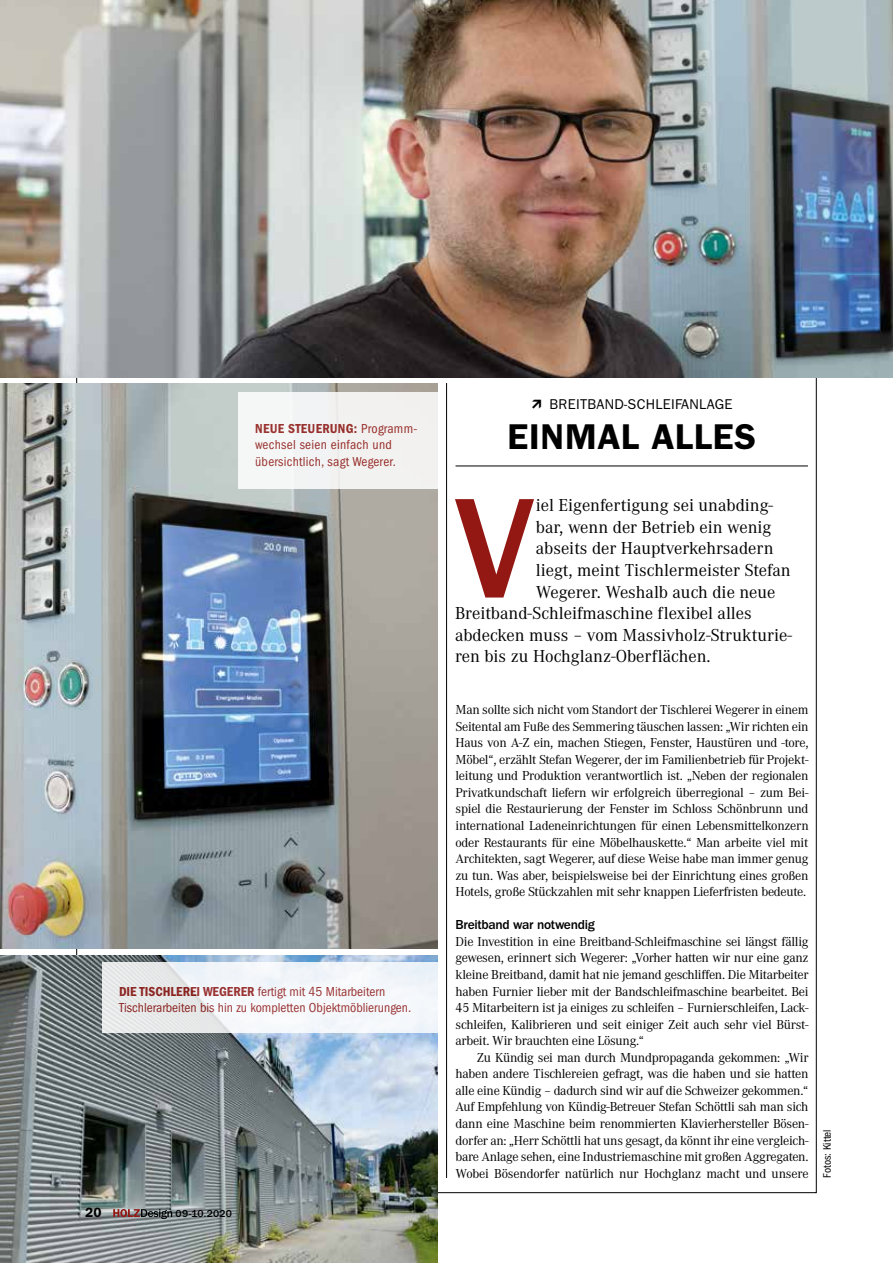
<style>
.page{position:relative;width:893px;height:1263px;background:#fff}
.page>*{position:absolute;margin:0;border:0;box-sizing:border-box;transform-origin:0 0}
.t1{font:500 147.6px "ITC Franklin Gothic Std";color:#931814}
.t2{font:600 36px "ITC Franklin Gothic Std";letter-spacing:.02em;color:#000}
.t3{font:18px "Corporate A";color:#000}
.t4{font:14.25px "ITC Franklin Gothic Std";letter-spacing:.02em;color:#000}
.t5{font:13.5px/16.5px "Corporate A";letter-spacing:-.02em;color:#000;text-align:justify}
.t6{font:condensed 13.5px/16.5px "ITC Franklin Gothic Std";color:#931814}
.t7{font:condensed 13.5px/16.5px "ITC Franklin Gothic Std";letter-spacing:.02em;color:#931814}
.t8{font:13.5px "ITC Franklin Gothic Std Dm Cd";letter-spacing:.02em;color:#931814}
.t9{font:500 13.5px "ITC Franklin Gothic Std";letter-spacing:-.02em;color:#000}
.t10{font:600 13.5px "ITC Franklin Gothic Std";color:#000}
.t11{font:condensed 11.25px "ITC Franklin Gothic Std";color:#000}
.t12{font:500 10.5px "ITC Franklin Gothic Std";letter-spacing:.01em;color:#000}
.s1{font-family:"ITC Franklin Gothic Std";font-stretch:condensed}
.s2{font-family:"ITC Franklin Gothic Std Dm Cd";font-stretch:normal}
</style>
<div class="page">
<hr style="left:456px;top:466px;width:352px;height:1px;background:#000">
<img style="left:0;top:955px;width:438px;height:308px">
<img style="left:0;top:383px;width:438px;height:566px">
<img style="left:0;top:0;width:893px;height:377px">
<div style="left:238px;top:392px;width:200px;height:97px;background:#f2f2f0"></div>
<div style="left:102px;top:962px;width:336px;height:71px;background:linear-gradient(to right,#e8eaeb,#f7fbff)"></div>
<svg style="left:113px;top:1209px;width:59px;height:10px"></svg>
<hr style="left:446px;top:383px;width:1px;height:795px;background:#000">
<p class="t8" style="left:255px;top:420px;width:164px">NEUE STEUERUNG: <span class="s1">Programm-</span></p>
<p class="t7" style="left:255px;top:437px;width:142px">wechsel seien einfach und übersichtlich, sagt Wegerer.</p>
<p class="t6" style="left:119px;top:983px;width:294px"><span class="s2">DIE TISCHLEREI WEGERER</span> fertigt mit 45 Mitarbeitern<br>Tischlerarbeiten bis hin zu kompletten Objektmöblierungen.</p>
<p class="t10" style="left:85px;top:1204px;width:18px">20</p>
<p class="t12" style="left:176px;top:1207px;width:58px">09-10.2020</p>
<p class="t4" style="left:549px;top:396px;width:184px">BREITBAND-SCHLEIFANLAGE</p>
<h2 class="t2" style="left:507px;top:416px;width:250px">EINMAL ALLES</h2>
<h1 class="t1" style="left:455px;top:466px;width:81px">V</h1>
<h3 class="t3" style="left:536px;top:493px;width:239px">iel Eigenfertigung sei unabding-</h3>
<h3 class="t3" style="left:536px;top:515px;width:237px">bar, wenn der Betrieb ein wenig</h3>
<h3 class="t3" style="left:536px;top:536px;width:239px">abseits der Hauptverkehrsadern</h3>
<h3 class="t3" style="left:536px;top:558px;width:256px">liegt, meint Tischlermeister Stefan</h3>
<h3 class="t3" style="left:536px;top:579px;width:241px">Wegerer. Weshalb auch die neue</h3>
<h3 class="t3" style="left:455px;top:601px;width:298px">Breitband-Schleifmaschine flexibel alles</h3>
<h3 class="t3" style="left:455px;top:623px;width:339px">abdecken muss – vom Massivholz-Strukturie-</h3>
<h3 class="t3" style="left:455px;top:644px;width:257px">ren bis zu Hochglanz-Oberflächen.</h3>
<p class="t5" style="left:456px;top:701px;width:355px">Man sollte sich nicht vom Standort der Tischlerei Wegerer in einem Seitental am Fuße des Semmering täuschen lassen: „Wir richten ein Haus von A-Z ein, machen Stiegen, Fenster, Haustüren und -tore, Möbel“, erzählt Stefan Wegerer, der im Familienbetrieb für Projekt&shy;leitung und Produktion verantwortlich ist. „Neben der regionalen Privatkundschaft liefern wir erfolgreich überregional – zum Bei&shy;spiel die Restaurierung der Fenster im Schloss Schönbrunn und international Ladeneinrichtungen für einen Lebensmittelkonzern oder Restaurants für eine Möbelhauskette.“ Man arbeite viel mit Architekten, sagt Wegerer, auf diese Weise habe man immer genug zu tun. Was aber, beispielsweise bei der Einrichtung eines großen Hotels, große Stückzahlen mit sehr knappen Lieferfristen bedeute.</p>
<p class="t9" style="left:456px;top:917px;width:141px">Breitband war notwendig</p>
<p class="t5" style="left:456px;top:933px;width:355px">Die Investition in eine Breitband-Schleifmaschine sei längst fällig gewesen, erinnert sich Wegerer: „Vorher hatten wir nur eine ganz kleine Breitband, damit hat nie jemand geschliffen. Die Mitarbeiter haben Furnier lieber mit der Bandschleifmaschine bearbeitet. Bei 45 Mitarbeitern ist ja einiges zu schleifen – Furnierschleifen, Lack&shy;schleifen, Kalibrieren und seit einiger Zeit auch sehr viel Bürst&shy;arbeit. Wir brauchten eine Lösung.“</p>
<p class="t5" style="left:456px;top:1048px;width:355px;text-indent:21px">Zu Kündig sei man durch Mundpropaganda gekommen: „Wir haben andere Tischlereien gefragt, was die haben und sie hatten alle eine Kündig – dadurch sind wir auf die Schweizer gekommen.“ Auf Empfehlung von Kündig-Betreuer Stefan Schöttli sah man sich dann eine Maschine beim renommierten Klavierhersteller Bösen&shy;dorfer an: „Herr Schöttli hat uns gesagt, da könnt ihr eine vergleich&shy;bare Anlage sehen, eine Industriemaschine mit großen Aggregaten.<br>Wobei Bösendorfer natürlich nur Hochglanz macht und unsere</p>
<p class="t11" style="left:821px;top:1178px;width:50px;rotate:-90deg">Fotos: Kittel</p>
</div>
